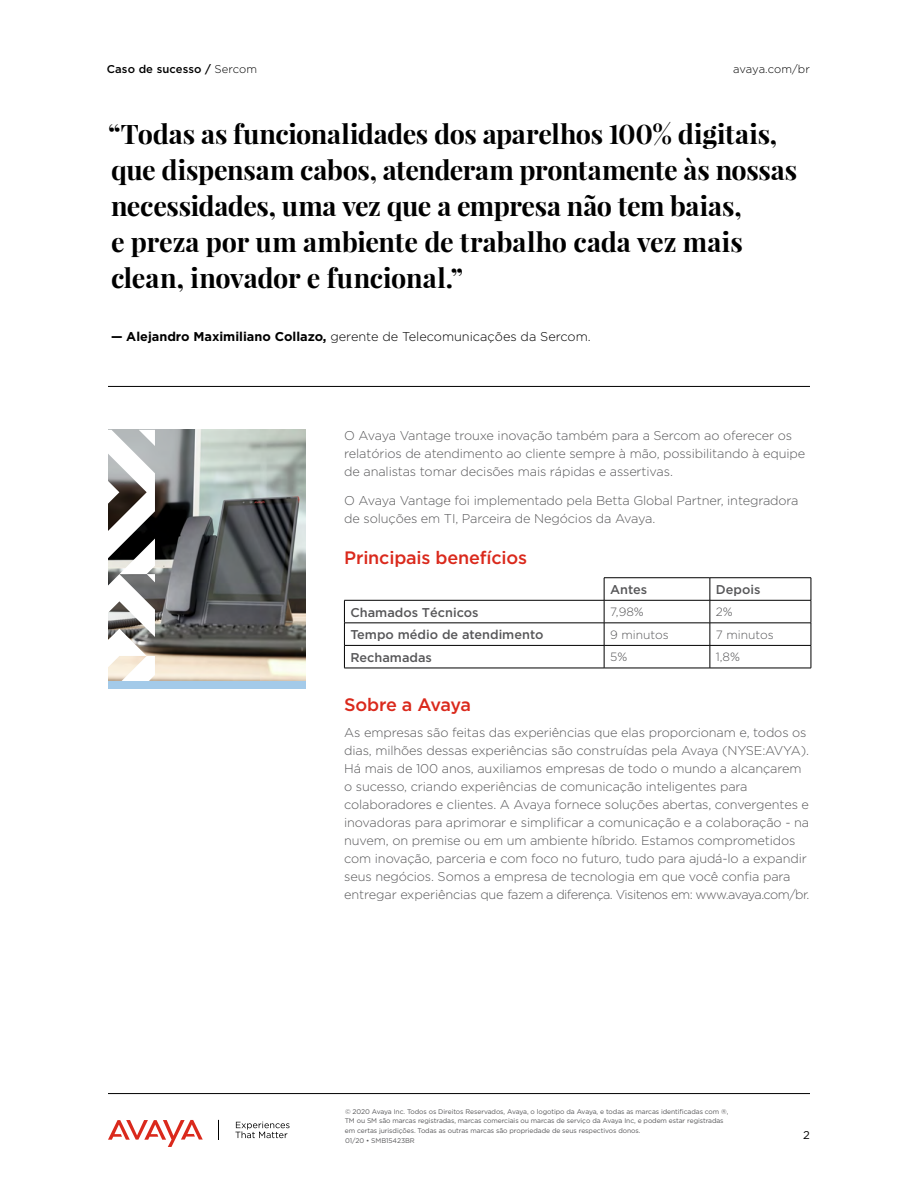
<style>
.page{position:relative;width:918px;height:1188px;background:#fff}
.page>*{position:absolute;margin:0;border:0;box-sizing:border-box;transform-origin:0 0}
.t1{font:700 27px/36px "Playfair Display";letter-spacing:-.01em;color:#000}
.t2{font:500 18px "Gotham";letter-spacing:-.01em;color:#da291c}
.t3{font:500 18px "Gotham";letter-spacing:-.03em;color:#da291c}
.t4{font:300 12.75px/18px "Gotham";letter-spacing:-.01em;color:#575759}
.t5{font:300 12.75px "Gotham";color:#000}
.t6{font:500 12.75px "Gotham";color:#575759}
.t7{font:300 12px "Gotham";color:#575759}
.t8{font:500 11.25px "Gotham";letter-spacing:.01em;color:#000}
.t9{font:300 11.25px "Gotham";letter-spacing:-.01em;color:#000}
.t10{font:11.25px "Gotham";color:#000}
.t11{font:6.75px/9.8px "Gotham";letter-spacing:-.01em;color:#575759}
.s1{font-weight:300}
.s2{font-weight:700}
</style>
<div class="page">
<hr style="left:604px;top:577px;width:106px;height:1px;background:#000">
<hr style="left:710px;top:577px;width:101px;height:1px;background:#000">
<hr style="left:344px;top:600px;width:260px;height:1px;background:#000">
<hr style="left:604px;top:600px;width:106px;height:1px;background:#000">
<hr style="left:710px;top:600px;width:101px;height:1px;background:#000">
<hr style="left:344px;top:623px;width:260px;height:1px;background:#000">
<hr style="left:604px;top:623px;width:106px;height:1px;background:#000">
<hr style="left:710px;top:623px;width:101px;height:1px;background:#000">
<hr style="left:344px;top:645px;width:260px;height:1px;background:#000">
<svg style="left:344px;top:600px;width:1px;height:68px"></svg>
<hr style="left:604px;top:645px;width:106px;height:1px;background:#000">
<svg style="left:604px;top:578px;width:1px;height:90px"></svg>
<hr style="left:710px;top:645px;width:101px;height:1px;background:#000">
<svg style="left:710px;top:578px;width:1px;height:90px"></svg>
<svg style="left:811px;top:578px;width:1px;height:90px"></svg>
<hr style="left:344px;top:668px;width:260px;height:1px;background:#000">
<hr style="left:604px;top:668px;width:106px;height:1px;background:#000">
<hr style="left:710px;top:668px;width:101px;height:1px;background:#000">
<hr style="left:108px;top:386px;width:702px;height:1px;background:#000">
<img style="left:155px;top:430px;width:151px;height:252px">
<svg style="left:108px;top:430px;width:47px;height:252px"></svg>
<div style="left:108px;top:682px;width:198px;height:7px;background:#a3cae9"></div>
<hr style="left:108px;top:1093px;width:702px;height:1px;background:#000">
<svg style="left:108px;top:1120px;width:95px;height:27px"></svg>
<svg style="left:235px;top:1122px;width:55px;height:16px"></svg>
<svg style="left:218px;top:1120px;width:1px;height:20px"></svg>
<p class="t8" style="left:107px;top:63px;width:152px">Caso de sucesso / <span class="s1">Sercom</span></p>
<p class="t9" style="left:733px;top:63px;width:78px">avaya.com/br</p>
<p class="t1" style="left:108px;top:116px;width:691px">“Todas as funcionalidades dos aparelhos 100% digitais, que dispensam cabos, atenderam prontamente às nossas necessidades, uma vez que a empresa não tem baias,<br>e preza por um ambiente de trabalho cada vez mais clean, inovador e funcional.”</p>
<p class="t5" style="left:111px;top:329px;width:481px"><span class="s2">— Alejandro Maximiliano Collazo,</span> gerente de Telecomunicações da Sercom.</p>
<p class="t4" style="left:344px;top:427px;width:462px">O Avaya Vantage trouxe inovação também para a Sercom ao oferecer os relatórios de atendimento ao cliente sempre à mão, possibilitando à equipe de analistas tomar decisões mais rápidas e assertivas.</p>
<p class="t4" style="left:344px;top:491px;width:456px">O Avaya Vantage foi implementado pela Betta Global Partner, integradora de soluções em TI, Parceira de Negócios da Avaya.</p>
<h2 class="t2" style="left:344px;top:547px;width:184px">Principais benefícios</h2>
<p class="t6" style="left:610px;top:583px;width:39px">Antes</p>
<p class="t6" style="left:716px;top:583px;width:46px">Depois</p>
<p class="t6" style="left:350px;top:605px;width:130px">Chamados Técnicos</p>
<p class="t7" style="left:610px;top:606px;width:35px">7,98%</p>
<p class="t7" style="left:716px;top:606px;width:18px">2%</p>
<p class="t6" style="left:350px;top:628px;width:195px">Tempo médio de atendimento</p>
<p class="t7" style="left:610px;top:628px;width:60px">9 minutos</p>
<p class="t7" style="left:716px;top:628px;width:60px">7 minutos</p>
<p class="t6" style="left:350px;top:650px;width:83px">Rechamadas</p>
<p class="t7" style="left:610px;top:651px;width:19px">5%</p>
<p class="t7" style="left:716px;top:651px;width:26px">1,8%</p>
<h2 class="t3" style="left:344px;top:694px;width:128px">Sobre a Avaya</h2>
<p class="t4" style="left:344px;top:723px;width:467px">As empresas são feitas das experiências que elas proporcionam e, todos os dias, milhões dessas experiências são construídas pela Avaya (NYSE:AVYA).<br>Há mais de 100 anos, auxiliamos empresas de todo o mundo a alcançarem o sucesso, criando experiências de comunicação inteligentes para colaboradores e clientes. A Avaya fornece soluções abertas, convergentes e inovadoras para aprimorar e simplificar a comunicação e a colaboração - na nuvem, on premise ou em um ambiente híbrido. Estamos comprometidos com inovação, parceria e com foco no futuro, tudo para ajudá-lo a expandir seus negócios. Somos a empresa de tecnologia em que você confia para entregar experiências que fazem a diferença. Visitenos em: www.avaya.com/br.</p>
<p class="t11" style="left:345px;top:1106px;width:385px">© 2020 Avaya Inc. Todos os Direitos Reservados, Avaya, o logotipo da Avaya, e todas as marcas identificadas com ®, TM ou SM são marcas registradas, marcas comerciais ou marcas de serviço da Avaya Inc, e podem estar registradas em certas jurisdições. Todas as outras marcas são propriedade de seus respectivos donos.<br>01/20 • SMB15423BR</p>
<p class="t10" style="left:803px;top:1129px;width:8px">2</p>
</div>
